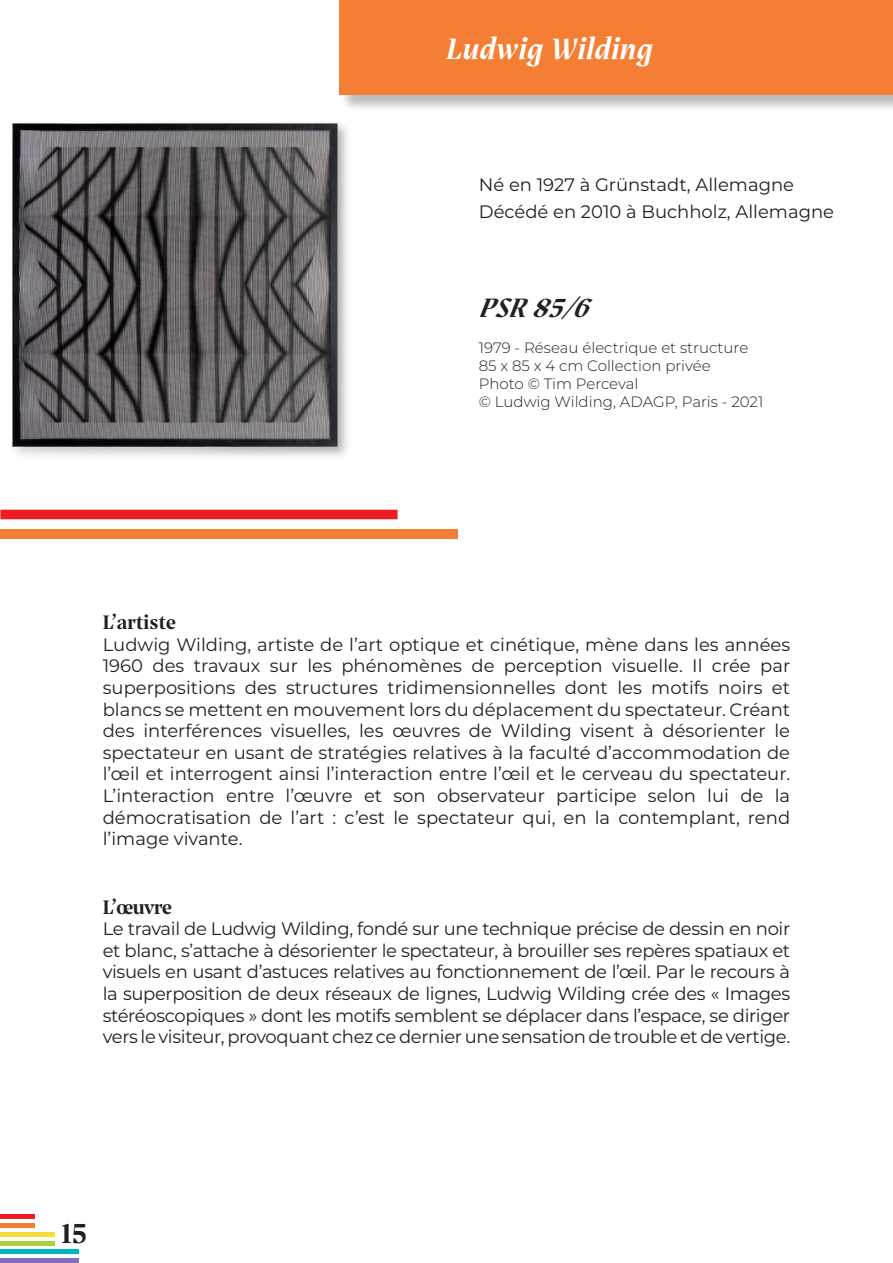
<style>
.page{position:relative;width:893px;height:1263px;background:#fff}
.page>*{position:absolute;margin:0;border:0;box-sizing:border-box;transform-origin:0 0}
.corps_du_texte_Futur{font:italic 700 31.5px "Prospectus STDDEMO";color:#fff}
.t1{font:700 30px "Prospectus STDDEMO";color:#231f20}
.corps_du_texte_Futur-2{font:italic 700 28.5px "Prospectus STDDEMO";color:#231f20}
.corps_du_texte_Futur-3{font:700 21px "Prospectus STDDEMO";letter-spacing:-.01em;color:#231f20}
.corps_du_texte_Futur-4{font:18px/21.6px "Montserrat";color:#231f20;text-align:justify}
.t2{font:300 15px "Montserrat";color:#231f20}
</style>
<div class="page">
<hr style="left:0;top:1214px;width:34px;height:4px;background:#ee1d23">
<hr style="left:0;top:1232px;width:54px;height:4px;background:#f2dd35">
<hr style="left:0;top:1223px;width:34px;height:4px;background:#f47f34">
<hr style="left:0;top:1250px;width:79px;height:4px;background:#00b6be">
<hr style="left:0;top:1241px;width:54px;height:4px;background:#abcf38">
<div style="left:0;top:1258px;width:79px;height:5px;background:#7d70b3"></div>
<div style="left:340px;top:0;width:553px;height:112px;background:#231f20;opacity:.3"></div>
<div style="left:339px;top:0;width:554px;height:95px;background:#f47f34"></div>
<div style="left:0;top:510px;width:398px;height:9px;background:#ee1d23"></div>
<div style="left:0;top:529px;width:458px;height:9px;background:#f47f34"></div>
<img style="left:12px;top:110px;width:338px;height:347px">
<p class="corps_du_texte_Futur" style="left:446px;top:26px;width:209px">Ludwig Wilding</p>
<p class="corps_du_texte_Futur-4" style="left:479px;top:173px;width:317px">Né en 1927 à Grünstadt, Allemagne</p>
<p class="corps_du_texte_Futur-4" style="left:479px;top:200px;width:357px">Décédé en 2010 à Buchholz, Allemagne</p>
<p class="corps_du_texte_Futur-2" style="left:479px;top:287px;width:119px">PSR 85/6</p>
<p class="t2" style="left:479px;top:337px;width:271px">1979 - Réseau électrique et structure</p>
<p class="t2" style="left:479px;top:355px;width:233px">85 x 85 x 4 cm Collection privée</p>
<p class="t2" style="left:479px;top:373px;width:161px">Photo © Tim Perceval</p>
<p class="t2" style="left:479px;top:391px;width:286px">© Ludwig Wilding, ADAGP, Paris - 2021</p>
<p class="corps_du_texte_Futur-3" style="left:103px;top:606px;width:75px">L’artiste</p>
<p class="corps_du_texte_Futur-4" style="left:103px;top:633px;width:689px">Ludwig Wilding, artiste de l’art optique et cinétique, mène dans les années 1960 des travaux sur les phénomènes de perception visuelle. Il crée par superpositions des structures tridimensionnelles dont les motifs noirs et blancs se mettent en mouvement lors du déplacement du spectateur. Créant des interférences visuelles, les œuvres de Wilding visent à désorienter le spectateur en usant de stratégies relatives à la faculté d’accommodation de l’œil et interrogent ainsi l’interaction entre l’œil et le cerveau du spectateur.<br>L’interaction entre l’œuvre et son observateur participe selon lui de la démocratisation de l’art : c’est le spectateur qui, en la contemplant, rend l’image vivante.</p>
<p class="corps_du_texte_Futur-3" style="left:103px;top:890px;width:71px">L’œuvre</p>
<p class="corps_du_texte_Futur-4" style="left:103px;top:917px;width:689px">Le travail de Ludwig Wilding, fondé sur une technique précise de dessin en noir et blanc, s’attache à désorienter le spectateur, à brouiller ses repères spatiaux et visuels en usant d’astuces relatives au fonctionnement de l’œil. Par le recours à la superposition de deux réseaux de lignes, Ludwig Wilding crée des « Images stéréoscopiques » dont les motifs semblent se déplacer dans l’espace, se diriger vers le visiteur, provoquant chez ce dernier une sensation de trouble et de vertige.</p>
<p class="t1" style="left:62px;top:1210px;width:27px">15</p>
</div>
